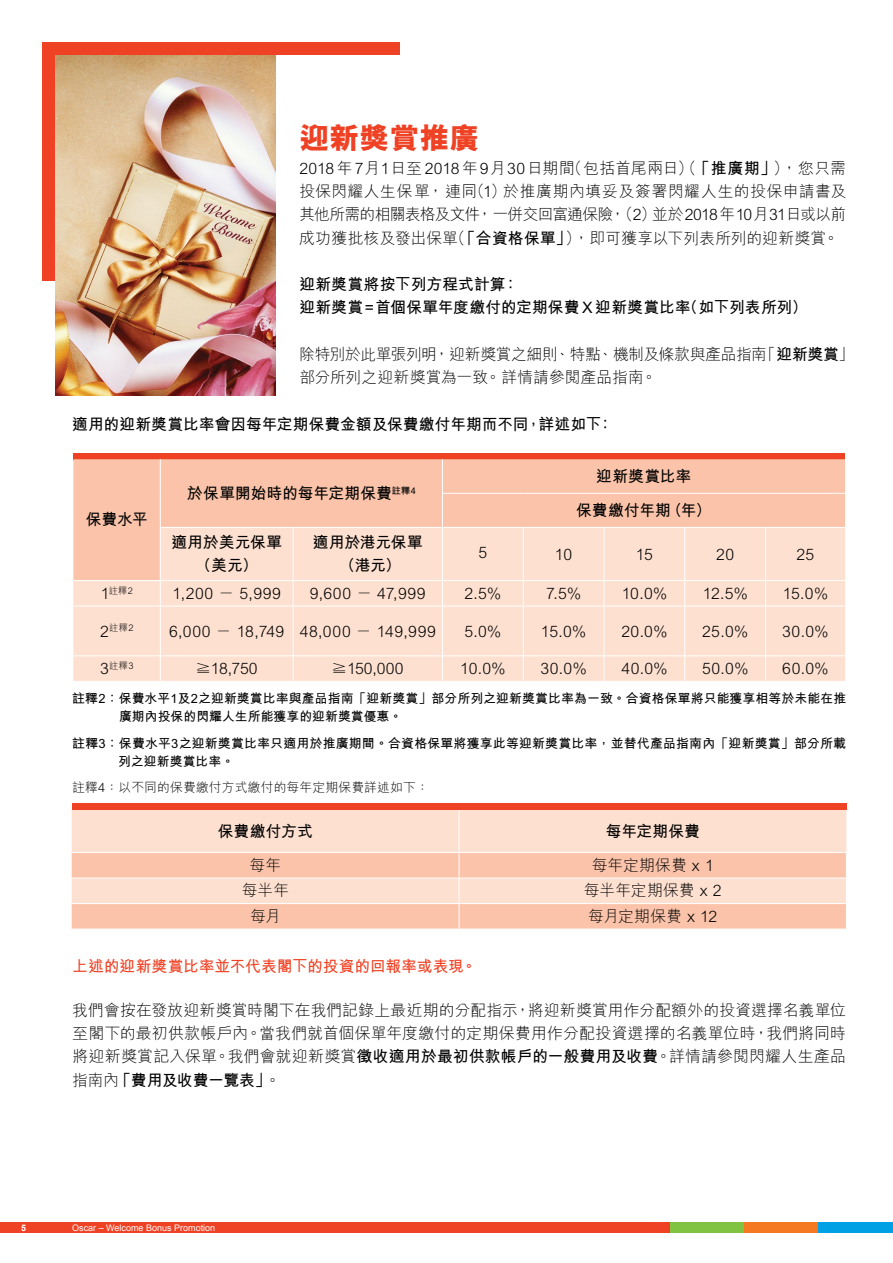
<style>
.page{position:relative;width:893px;height:1263px;background:#fff}
.page>*{position:absolute;margin:0;border:0;box-sizing:border-box;transform-origin:0 0}
.t1{font:800 30px "M Hei HK";color:#ef4123}
.t2{font:300 15.75px/23.2px "M Hei HK";letter-spacing:.005em;color:#000;text-align:justify}
.t3{font:700 15.75px/23.2px "M Hei HK";color:#000;text-align:center}
.t4{font:300 15.75px/23.2px "M Hei HK";letter-spacing:-.015em;color:#000}
.t5{font:700 15.75px "M Hei HK";letter-spacing:-.005em;color:#ef4123}
.t6{font:300 15.75px "M Hei HK";letter-spacing:.04em;color:#000}
.t7{font:700 12.75px/18px "M Hei HK";letter-spacing:.01em;color:#000}
.t8{font:300 12.75px "M Hei HK";letter-spacing:.015em;color:#000}
.t9{font:300 9.15px "M Hei HK";letter-spacing:.035em;color:#000}
.t10{font:9px "Arial";color:#fff}
.t11{font:700 9px "Arial";color:#fff}
.s1{font-weight:700}
.s2{font-size:15.75px}
</style>
<div class="page">
<div style="left:670px;top:1222px;width:74px;height:11px;background:#80c342"></div>
<div style="left:744px;top:1222px;width:75px;height:11px;background:#f47920"></div>
<div style="left:819px;top:1222px;width:74px;height:11px;background:#00a1e4"></div>
<div style="left:0;top:1222px;width:670px;height:11px;background:#ef4123"></div>
<img style="left:55px;top:55px;width:221px;height:340px">
<div style="left:73px;top:453px;width:772px;height:6px;background:#ef4123"></div>
<div style="left:73px;top:459px;width:772px;height:68px;background:#fbc4aa"></div>
<div style="left:73px;top:527px;width:772px;height:154px;background:#fde0d0"></div>
<hr style="left:293px;top:528px;width:1px;height:52px;background:#fff">
<svg style="left:293px;top:581px;width:1px;height:25px"></svg>
<hr style="left:442px;top:528px;width:1px;height:52px;background:#fff">
<hr style="left:523px;top:528px;width:1px;height:52px;background:#fff">
<hr style="left:604px;top:528px;width:1px;height:52px;background:#fff">
<hr style="left:684px;top:528px;width:1px;height:52px;background:#fff">
<hr style="left:765px;top:528px;width:1px;height:52px;background:#fff">
<svg style="left:442px;top:581px;width:1px;height:25px"></svg>
<svg style="left:523px;top:581px;width:1px;height:25px"></svg>
<svg style="left:604px;top:581px;width:1px;height:25px"></svg>
<svg style="left:684px;top:581px;width:1px;height:25px"></svg>
<svg style="left:765px;top:581px;width:1px;height:25px"></svg>
<hr style="left:160px;top:606px;width:133px;height:1px;background:#fff">
<hr style="left:293px;top:606px;width:149px;height:1px;background:#fff">
<hr style="left:293px;top:606px;width:1px;height:49px;background:#fff">
<hr style="left:442px;top:606px;width:81px;height:1px;background:#fff">
<hr style="left:442px;top:606px;width:1px;height:49px;background:#fff">
<hr style="left:523px;top:606px;width:81px;height:1px;background:#fff">
<hr style="left:523px;top:606px;width:1px;height:49px;background:#fff">
<hr style="left:604px;top:606px;width:81px;height:1px;background:#fff">
<hr style="left:604px;top:606px;width:1px;height:49px;background:#fff">
<hr style="left:685px;top:606px;width:81px;height:1px;background:#fff">
<hr style="left:684px;top:606px;width:1px;height:49px;background:#fff">
<hr style="left:766px;top:606px;width:79px;height:1px;background:#fff">
<hr style="left:765px;top:606px;width:1px;height:49px;background:#fff">
<hr style="left:442px;top:527px;width:81px;height:1px;background:#fff">
<hr style="left:523px;top:527px;width:81px;height:1px;background:#fff">
<hr style="left:604px;top:527px;width:81px;height:1px;background:#fff">
<hr style="left:685px;top:527px;width:81px;height:1px;background:#fff">
<hr style="left:766px;top:527px;width:79px;height:1px;background:#fff">
<hr style="left:160px;top:580px;width:133px;height:1px;background:#fff">
<hr style="left:293px;top:580px;width:149px;height:1px;background:#fff">
<hr style="left:442px;top:580px;width:81px;height:1px;background:#fff">
<hr style="left:523px;top:580px;width:81px;height:1px;background:#fff">
<hr style="left:604px;top:580px;width:81px;height:1px;background:#fff">
<hr style="left:685px;top:580px;width:81px;height:1px;background:#fff">
<hr style="left:766px;top:580px;width:79px;height:1px;background:#fff">
<svg style="left:160px;top:581px;width:1px;height:25px"></svg>
<hr style="left:73px;top:606px;width:87px;height:1px;background:#fff">
<hr style="left:160px;top:606px;width:1px;height:49px;background:#fff">
<hr style="left:160px;top:528px;width:1px;height:52px;background:#fff">
<hr style="left:73px;top:580px;width:87px;height:1px;background:#fff">
<hr style="left:160px;top:459px;width:1px;height:34px;background:#fff">
<hr style="left:160px;top:493px;width:1px;height:34px;background:#fff">
<hr style="left:442px;top:494px;width:1px;height:33px;background:#fff">
<hr style="left:160px;top:527px;width:133px;height:1px;background:#fff">
<hr style="left:293px;top:527px;width:149px;height:1px;background:#fff">
<hr style="left:442px;top:459px;width:1px;height:34px;background:#fff">
<hr style="left:442px;top:493px;width:81px;height:1px;background:#fff">
<hr style="left:523px;top:493px;width:81px;height:1px;background:#fff">
<hr style="left:604px;top:493px;width:81px;height:1px;background:#fff">
<hr style="left:685px;top:493px;width:81px;height:1px;background:#fff">
<hr style="left:766px;top:493px;width:79px;height:1px;background:#fff">
<hr style="left:73px;top:655px;width:87px;height:1px;background:#fff">
<hr style="left:160px;top:655px;width:133px;height:1px;background:#fff">
<svg style="left:160px;top:656px;width:1px;height:25px"></svg>
<hr style="left:293px;top:655px;width:149px;height:1px;background:#fff">
<svg style="left:293px;top:656px;width:1px;height:25px"></svg>
<hr style="left:442px;top:655px;width:81px;height:1px;background:#fff">
<svg style="left:442px;top:656px;width:1px;height:25px"></svg>
<hr style="left:523px;top:655px;width:81px;height:1px;background:#fff">
<svg style="left:523px;top:656px;width:1px;height:25px"></svg>
<hr style="left:604px;top:655px;width:81px;height:1px;background:#fff">
<svg style="left:604px;top:656px;width:1px;height:25px"></svg>
<hr style="left:685px;top:655px;width:81px;height:1px;background:#fff">
<svg style="left:684px;top:656px;width:1px;height:25px"></svg>
<hr style="left:766px;top:655px;width:79px;height:1px;background:#fff">
<svg style="left:765px;top:656px;width:1px;height:25px"></svg>
<div style="left:72px;top:804px;width:774px;height:6px;background:#ef4123"></div>
<div style="left:72px;top:810px;width:774px;height:42px;background:#fde0d0"></div>
<svg style="left:72px;top:853px;width:774px;height:76px;background:#fbcdb7"></svg>
<svg style="left:459px;top:853px;width:1px;height:76px"></svg>
<hr style="left:459px;top:878px;width:388px;height:1px;background:#fff">
<hr style="left:459px;top:903px;width:388px;height:1px;background:#fff">
<hr style="left:72px;top:878px;width:387px;height:1px;background:#fff">
<hr style="left:72px;top:903px;width:387px;height:1px;background:#fff">
<hr style="left:459px;top:810px;width:1px;height:42px;background:#fff">
<div style="left:43px;top:43px;width:357px;height:12px;background:#ef4123"></div>
<div style="left:43px;top:43px;width:12px;height:238px;background:#ef4123"></div>
<h1 class="t1" style="left:299px;top:123px;width:181px">迎新獎賞推廣</h1>
<p class="t2" style="left:299px;top:156px;width:548px">2018 年 7月1日至 2018 年9月30日期間（包括首尾兩日）（ <span class="s1">「推廣期」</span>），您只需投保閃耀人生保單，連同（1）於推廣期內填妥及簽署閃耀人生的投保申請書及其他所需的相關表格及文件，一併交回富通保險，（2）並於2018年10月31日或以前成功獲批核及發出保單（<span class="s1">「合資格保單」</span>），即可獲享以下列表所列的迎新獎賞。</p>
<p class="t3" style="left:299px;top:271px;width:510px;text-align:left">迎新獎賞將按下列方程式計算：<br>迎新獎賞=首個保單年度繳付的定期保費 X 迎新獎賞比率（如下列表所列）</p>
<p class="t4" style="left:299px;top:342px;width:556px">除特別於此單張列明，迎新獎賞之細則、特點、機制及條款與產品指南「<span class="s1">迎新獎賞</span>」部分所列之迎新獎賞為一致。詳情請參閱產品指南。</p>
<p class="t3" style="left:72px;top:411px;width:542px">適用的迎新獎賞比率會因每年定期保費金額及保費繳付年期而不同，詳述如下：</p>
<p class="t3" style="left:86px;top:507px;width:64px">保費水平</p>
<p class="t3" style="left:187px;top:480px;width:231px">於保單開始時的每年定期保費<sup>註釋4</sup></p>
<p class="t3" style="left:171px;top:529px;width:112px">適用於美元保單（美元）</p>
<p class="t3" style="left:313px;top:529px;width:111px">適用於港元保單（港元）</p>
<p class="t3" style="left:576px;top:457px;width:137px;line-height:34.2px">迎新獎賞比率<br>保費繳付年期（年）</p>
<p class="t2" style="left:478px;top:540px;width:10px">5</p>
<p class="t2" style="left:555px;top:542px;width:19px">10</p>
<p class="t2" style="left:636px;top:542px;width:19px">15</p>
<p class="t2" style="left:716px;top:542px;width:19px">20</p>
<p class="t2" style="left:796px;top:542px;width:19px">25</p>
<p class="t9" style="left:101px;top:586px;width:34px"><span class="s2">1</span>註釋2</p>
<p class="t2" style="left:172px;top:581px;width:110px">1,200 － 5,999</p>
<p class="t2" style="left:310px;top:581px;width:117px">9,600 － 47,999</p>
<p class="t2" style="left:464px;top:581px;width:38px">2.5%</p>
<p class="t2" style="left:546px;top:581px;width:37px">7.5%</p>
<p class="t2" style="left:622px;top:581px;width:47px">10.0%</p>
<p class="t2" style="left:703px;top:581px;width:46px">12.5%</p>
<p class="t2" style="left:783px;top:581px;width:47px">15.0%</p>
<p class="t9" style="left:100px;top:623px;width:35px"><span class="s2">2</span>註釋2</p>
<p class="t6" style="left:169px;top:623px;width:268px">6,000 － 18,749 48,000 － 149,999</p>
<p class="t2" style="left:464px;top:619px;width:38px">5.0%</p>
<p class="t2" style="left:541px;top:619px;width:47px">15.0%</p>
<p class="t2" style="left:621px;top:619px;width:48px">20.0%</p>
<p class="t2" style="left:702px;top:619px;width:47px">25.0%</p>
<p class="t2" style="left:782px;top:619px;width:48px">30.0%</p>
<p class="t9" style="left:100px;top:661px;width:35px"><span class="s2">3</span>註釋3</p>
<p class="t2" style="left:196px;top:657px;width:63px">≧18,750</p>
<p class="t2" style="left:332px;top:657px;width:73px">≧150,000</p>
<p class="t2" style="left:460px;top:657px;width:47px">10.0%</p>
<p class="t2" style="left:540px;top:657px;width:48px">30.0%</p>
<p class="t2" style="left:621px;top:657px;width:48px">40.0%</p>
<p class="t2" style="left:702px;top:657px;width:48px">50.0%</p>
<p class="t2" style="left:782px;top:657px;width:48px">60.0%</p>
<p class="t7" style="left:119px;top:688px;width:729px;text-indent:-47px">註釋2：保費水平1及2之迎新獎賞比率與產品指南「迎新獎賞」部分所列之迎新獎賞比率為一致。合資格保單將只能獲享相等於未能在推廣期內投保的閃耀人生所能獲享的迎新獎賞優惠。</p>
<p class="t7" style="left:118px;top:733px;width:730px;text-indent:-46px">註釋3：保費水平3之迎新獎賞比率只適用於推廣期間。合資格保單將獲享此等迎新獎賞比率，並替代產品指南內「迎新獎賞」部分所載列之迎新獎賞比率。</p>
<p class="t8" style="left:72px;top:781px;width:358px">註釋4：以不同的保費繳付方式繳付的每年定期保費詳述如下：</p>
<p class="t3" style="left:218px;top:818px;width:96px">保費繳付方式</p>
<p class="t3" style="left:606px;top:818px;width:96px">每年定期保費</p>
<p class="t2" style="left:250px;top:853px;width:33px">每年</p>
<p class="t2" style="left:592px;top:853px;width:124px">每年定期保費 x 1</p>
<p class="t2" style="left:242px;top:879px;width:49px">每半年</p>
<p class="t2" style="left:584px;top:879px;width:139px">每半年定期保費 x 2</p>
<p class="t2" style="left:250px;top:904px;width:32px">每月</p>
<p class="t4" style="left:588px;top:904px;width:130px">每月定期保費 x 12</p>
<p class="t5" style="left:72px;top:954px;width:406px">上述的迎新獎賞比率並不代表閣下的投資的回報率或表現。</p>
<p class="t2" style="left:72px;top:998px;width:775px">我們會按在發放迎新獎賞時閣下在我們記錄上最近期的分配指示，將迎新獎賞用作分配額外的投資選擇名義單位至閣下的最初供款帳戶內。當我們就首個保單年度繳付的定期保費用作分配投資選擇的名義單位時，我們將同時將迎新獎賞記入保單。我們會就迎新獎賞<span class="s1">徵收適用於最初供款帳戶的一般費用及收費</span>。詳情請參閱閃耀人生產品指南內<span class="s1">「費用及收費一覽表」</span>。</p>
<p class="t11" style="left:21px;top:1222px;width:7px">5</p>
<p class="t10" style="left:72px;top:1222px;width:144px">Oscar – Welcome Bonus Promotion</p>
</div>
